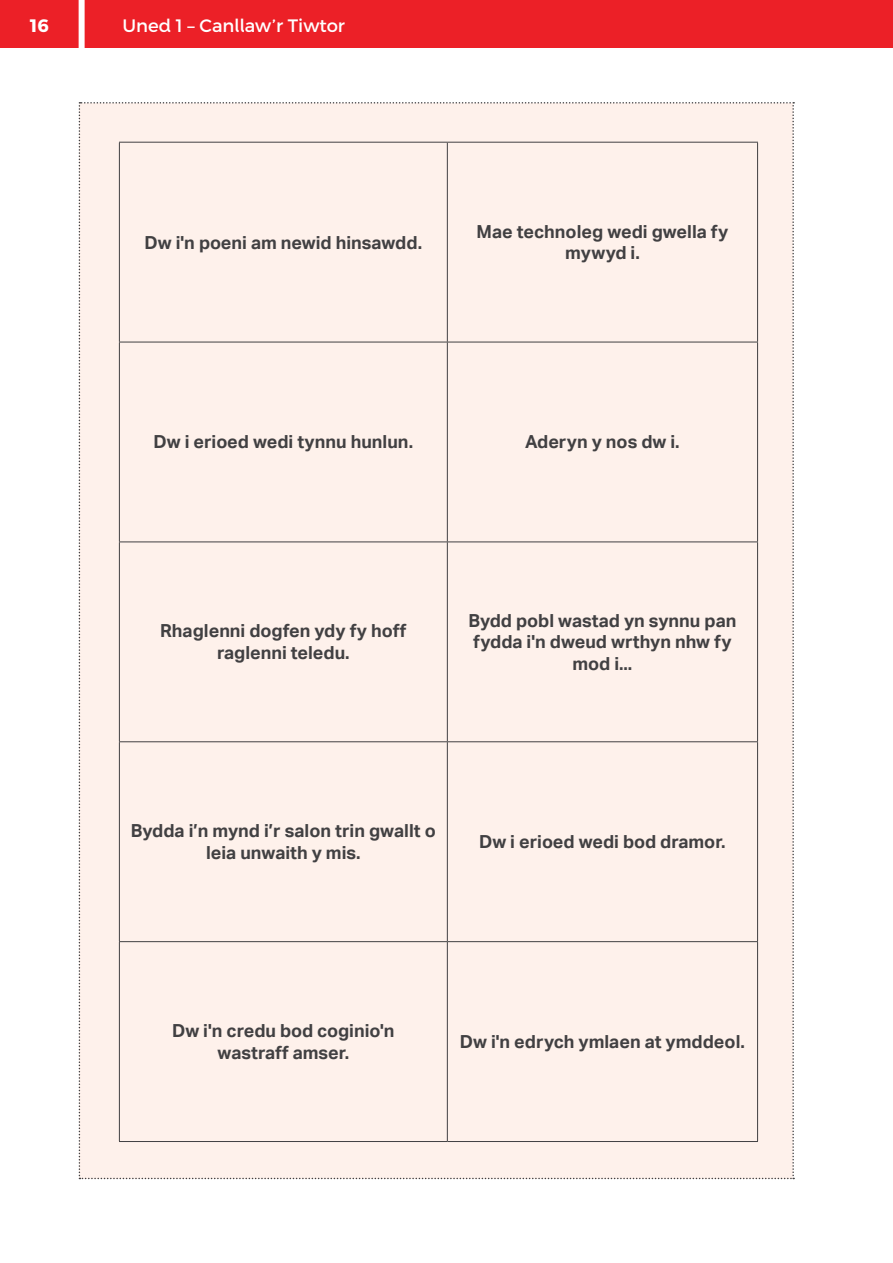
<style>
.page{position:relative;width:893px;height:1263px;background:#fff}
.page>*{position:absolute;margin:0;border:0;box-sizing:border-box;transform-origin:0 0}
.t1{font:700 18px/21.6px "Aktiv Grotesk";color:#414042;text-align:center}
.t2{font:18px "Cymraeg";color:#fff}
.t3{font:700 18px "Cymraeg";color:#fff}
</style>
<div class="page">
<div style="left:0;top:0;width:893px;height:48px;background:#ec2027"></div>
<div style="left:79px;top:0;width:6px;height:60px;background:#fff"></div>
<div style="left:79px;top:102px;width:715px;height:1077px;background:#fef1eb"></div>
<hr style="left:119px;top:142px;width:328px;height:1px;background:#414042">
<hr style="left:119px;top:143px;width:1px;height:199px;background:#414042">
<hr style="left:447px;top:142px;width:311px;height:1px;background:#414042">
<hr style="left:447px;top:143px;width:1px;height:199px;background:#414042">
<hr style="left:757px;top:143px;width:1px;height:199px;background:#414042">
<hr style="left:119px;top:342px;width:328px;height:1px;background:#414042">
<hr style="left:119px;top:342px;width:1px;height:199px;background:#414042">
<hr style="left:447px;top:342px;width:311px;height:1px;background:#414042">
<hr style="left:447px;top:342px;width:1px;height:199px;background:#414042">
<hr style="left:757px;top:342px;width:1px;height:199px;background:#414042">
<hr style="left:119px;top:541px;width:328px;height:1px;background:#414042">
<hr style="left:119px;top:542px;width:1px;height:199px;background:#414042">
<hr style="left:447px;top:541px;width:311px;height:1px;background:#414042">
<hr style="left:447px;top:542px;width:1px;height:199px;background:#414042">
<hr style="left:757px;top:542px;width:1px;height:199px;background:#414042">
<hr style="left:119px;top:741px;width:328px;height:1px;background:#414042">
<hr style="left:119px;top:742px;width:1px;height:199px;background:#414042">
<hr style="left:447px;top:741px;width:311px;height:1px;background:#414042">
<hr style="left:447px;top:742px;width:1px;height:199px;background:#414042">
<hr style="left:757px;top:742px;width:1px;height:199px;background:#414042">
<hr style="left:119px;top:941px;width:328px;height:1px;background:#414042">
<hr style="left:119px;top:942px;width:1px;height:199px;background:#414042">
<hr style="left:447px;top:941px;width:311px;height:1px;background:#414042">
<hr style="left:447px;top:942px;width:1px;height:199px;background:#414042">
<hr style="left:757px;top:942px;width:1px;height:199px;background:#414042">
<hr style="left:119px;top:1141px;width:328px;height:1px;background:#414042">
<hr style="left:447px;top:1141px;width:311px;height:1px;background:#414042">
<p class="t3" style="left:30px;top:14px;width:21px">16</p>
<p class="t2" style="left:122px;top:15px;width:224px">Uned 1 – Canllaw’r Tiwtor</p>
<p class="t1" style="left:145px;top:232px;width:279px">Dw i'n poeni am newid hinsawdd.</p>
<p class="t1" style="left:477px;top:221px;width:253px">Mae technoleg wedi gwella fy mywyd i.</p>
<p class="t1" style="left:153px;top:431px;width:261px">Dw i erioed wedi tynnu hunlun.</p>
<p class="t1" style="left:525px;top:431px;width:156px">Aderyn y nos dw i.</p>
<p class="t1" style="left:160px;top:620px;width:248px">Rhaglenni dogfen ydy fy hoff raglenni teledu.</p>
<p class="t1" style="left:468px;top:610px;width:270px">Bydd pobl wastad yn synnu pan fydda i'n dweud wrthyn nhw fy mod i...</p>
<p class="t1" style="left:131px;top:820px;width:306px">Bydda i’n mynd i’r salon trin gwallt o leia unwaith y mis.</p>
<p class="t1" style="left:479px;top:831px;width:248px">Dw i erioed wedi bod dramor.</p>
<p class="t1" style="left:172px;top:1020px;width:224px">Dw i'n credu bod coginio'n wastraff amser.</p>
<p class="t1" style="left:460px;top:1031px;width:286px">Dw i'n edrych ymlaen at ymddeol.</p>
</div>
